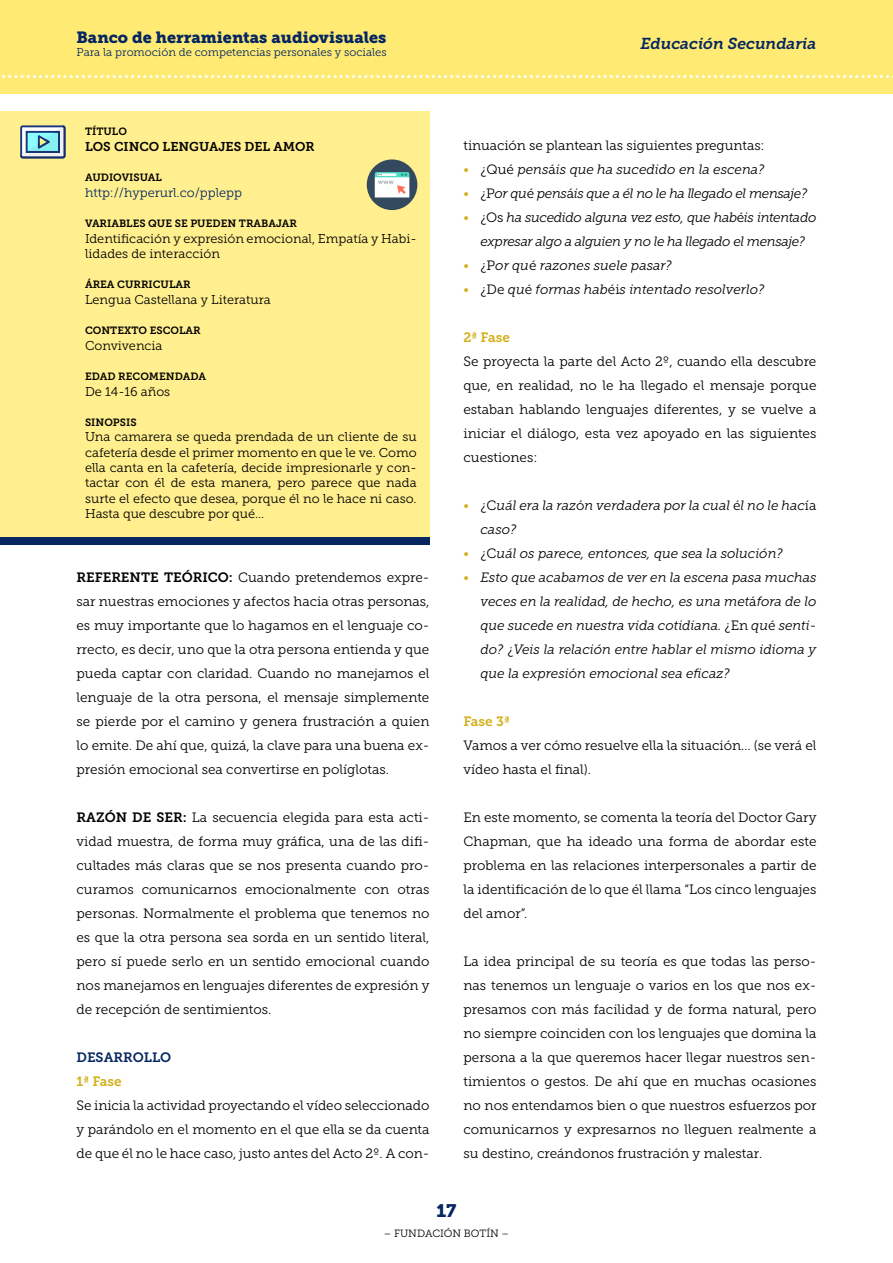
<style>
.page{position:relative;width:893px;height:1263px;background:#fff}
.page>*{position:absolute;margin:0;border:0;box-sizing:border-box;transform-origin:0 0}
.t1{font:18px "Museo Slab 900";color:#052661}
.t2{font:16.2px "Museo Slab 900";color:#052661}
.t3{font:italic 15.75px "Museo Slab 700";color:#052661}
.t4{font:13.5px/24px "Museo Slab 300";color:#000;text-align:justify}
.t5{font:italic 13.5px/24px "Museo Slab 300";letter-spacing:-.005em;color:#000}
.t6{font:italic 13.5px/24px "Museo Slab 300";letter-spacing:-.025em;color:#000;text-align:center}
.t7{font:13.5px "Museo Slab 700";color:#d3b019}
.t8{font:13.5px "Museo Slab 700";color:#052661}
.t9{font:12.75px/15.3px "Museo Slab 300";color:#000}
.t10{font:12.75px "Museo Slab 300";color:#052661}
.t11{font:12.75px "Museo Slab 700";color:#000}
.t12{font:11.25px "Museo Slab 300";color:#052661}
.t13{font:10.5px "Museo Slab 700";color:#000}
.t14{font:10.5px "Museo Slab 300";color:#000}
.s1{font-family:"Museo Slab 700"}
.s2{font-style:normal;color:#d3b019}
.s3{font-style:normal}
</style>
<div class="page">
<div style="left:0;top:0;width:893px;height:94px;background:#ffeb73"></div>
<svg style="left:2px;top:75px;width:891px;height:3px"></svg>
<div style="left:0;top:112px;width:429px;height:425px;background:#ffef8f"></div>
<div style="left:0;top:537px;width:429px;height:7px;background:#052661"></div>
<div style="left:367px;top:159px;width:50px;height:51px;background:#334a5e;border-radius:50%"></div>
<svg style="left:375px;top:172px;width:34px;height:25px"></svg>
<svg style="left:20px;top:125px;width:45px;height:33px"></svg>
<p class="t2" style="left:77px;top:28px;width:311px">Banco de herramientas audiovisuales</p>
<p class="t12" style="left:77px;top:46px;width:312px">Para la promoción de competencias personales y sociales</p>
<p class="t13" style="left:85px;top:126px;width:43px">TÍTULO</p>
<p class="t11" style="left:85px;top:139px;width:231px">LOS CINCO LENGUAJES DEL AMOR</p>
<p class="t13" style="left:85px;top:172px;width:78px">AUDIOVISUAL</p>
<p class="t10" style="left:85px;top:185px;width:159px">http://hyperurl.co/pplepp</p>
<p class="t13" style="left:85px;top:218px;width:213px">VARIABLES QUE SE PUEDEN TRABAJAR</p>
<p class="t9" style="left:85px;top:231px;width:333px">Identificación y expresión emocional, Empatía y Habi&shy;lidades de interacción</p>
<p class="t13" style="left:85px;top:279px;width:107px">ÁREA CURRICULAR</p>
<p class="t9" style="left:85px;top:292px;width:187px">Lengua Castellana y Literatura</p>
<p class="t13" style="left:85px;top:325px;width:117px">CONTEXTO ESCOLAR</p>
<p class="t9" style="left:85px;top:338px;width:79px">Convivencia</p>
<p class="t13" style="left:85px;top:371px;width:123px">EDAD RECOMENDADA</p>
<p class="t9" style="left:85px;top:384px;width:87px">De 14-16 años</p>
<p class="t13" style="left:85px;top:417px;width:53px">SINOPSIS</p>
<p class="t9" style="left:85px;top:429px;width:333px;text-align:justify">Una camarera se queda prendada de un cliente de su cafetería desde el primer momento en que le ve. Como ella canta en la cafetería, decide impresionarle y con&shy;tactar con él de esta manera, pero parece que nada surte el efecto que desea, porque él no le hace ni caso.<br>Hasta que descubre por qué…</p>
<p class="t4" style="left:77px;top:565px;width:354px"><span class="s1">REFERENTE TEÓRICO:</span> Cuando pretendemos expre&shy;sar nuestras emociones y afectos hacia otras personas, es muy importante que lo hagamos en el lenguaje co&shy;rrecto, es decir, uno que la otra persona entienda y que pueda captar con claridad. Cuando no manejamos el lenguaje de la otra persona, el mensaje simplemente se pierde por el camino y genera frustración a quien lo emite. De ahí que, quizá, la clave para una buena ex&shy;presión emocional sea convertirse en políglotas.</p>
<p class="t4" style="left:77px;top:805px;width:354px"><span class="s1">RAZÓN DE SER:</span> La secuencia elegida para esta acti&shy;vidad muestra, de forma muy gráfica, una de las difi&shy;cultades más claras que se nos presenta cuando pro&shy;curamos comunicarnos emocionalmente con otras personas. Normalmente el problema que tenemos no es que la otra persona sea sorda en un sentido literal, pero sí puede serlo en un sentido emocional cuando nos manejamos en lenguajes diferentes de expresión y de recepción de sentimientos.</p>
<p class="t8" style="left:77px;top:1050px;width:96px">DESARROLLO</p>
<p class="t7" style="left:77px;top:1074px;width:47px">1ª Fase</p>
<p class="t4" style="left:77px;top:1093px;width:354px">Se inicia la actividad proyectando el vídeo seleccionado y parándolo en el momento en el que ella se da cuenta de que él no le hace caso, justo antes del Acto 2º. A con-</p>
<p class="t3" style="left:640px;top:34px;width:177px">Educación Secundaria</p>
<p class="t4" style="left:463px;top:133px;width:303px">tinuación se plantean las siguientes preguntas:</p>
<p class="t5" style="left:463px;top:157px;width:302px"><span class="s2">•</span> <span class="s3">¿Qué</span> pens<span class="s3">á</span>is que ha sucedido en la escena?</p>
<p class="t6" style="left:463px;top:181px;width:345px"><span class="s2">•</span> <span class="s3">¿P</span>or qu<span class="s3">é</span> pens<span class="s3">á</span>is que a él no le ha llegado el mensaje?</p>
<p class="t6" style="left:463px;top:205px;width:354px"><span class="s2">•</span> <span class="s3">¿Os</span> ha sucedido alguna vez esto, que hab<span class="s3">é</span>is intentado expresar algo a alguien y no le ha llegado el mensaje?</p>
<p class="t5" style="left:463px;top:253px;width:210px"><span class="s2">•</span> <span class="s3">¿P</span>or qu<span class="s3">é</span> razones suele pasar?</p>
<p class="t5" style="left:463px;top:277px;width:302px"><span class="s2">•</span> <span class="s3">¿De</span> qu<span class="s3">é</span> formas hab<span class="s3">éi</span>s intentado resolverlo?</p>
<p class="t7" style="left:463px;top:330px;width:48px">2ª Fase</p>
<p class="t4" style="left:463px;top:349px;width:354px">Se proyecta la parte del Acto 2º, cuando ella descubre que, en realidad, no le ha llegado el mensaje porque estaban hablando lenguajes diferentes, y se vuelve a iniciar el diálogo, esta vez apoyado en las siguientes cuestiones:</p>
<p class="t5" style="left:480px;top:493px;width:337px;text-indent:-17px"><span class="s2">•</span> <span class="s3">¿C</span>uál era la raz<span class="s3">ó</span>n verdadera por la cual <span class="s3">é</span>l no le hac<span class="s3">ía </span>caso?</p>
<p class="t5" style="left:463px;top:541px;width:321px"><span class="s2">•</span> <span class="s3">¿C</span>uál os parece, entonces, que sea la solución?</p>
<p class="t5" style="left:480px;top:565px;width:337px;text-align:justify;text-indent:-17px"><span class="s2">•</span> Esto que acabamos de ver en la escena pasa muchas veces en la realidad, de hecho, es una met<span class="s3">á</span>fora de lo que sucede en nuestra vida cotidiana. <span class="s3">¿En</span> qu<span class="s3">é</span> senti&shy;do? <span class="s3">¿</span>Veis la relación entre hablar el mismo idioma y que la expresi<span class="s3">ó</span>n emocional sea eficaz?</p>
<p class="t7" style="left:463px;top:714px;width:48px">Fase 3ª</p>
<p class="t4" style="left:463px;top:733px;width:354px">Vamos a ver cómo resuelve ella la situación… (se verá el vídeo hasta el final).</p>
<p class="t4" style="left:463px;top:805px;width:354px">En este momento, se comenta la teoría del Doctor Gary Chapman, que ha ideado una forma de abordar este problema en las relaciones interpersonales a partir de la identificación de lo que él llama “Los cinco lenguajes del amor”.</p>
<p class="t4" style="left:463px;top:949px;width:354px">La idea principal de su teoría es que todas las perso&shy;nas tenemos un lenguaje o varios en los que nos ex&shy;presamos con más facilidad y de forma natural, pero no siempre coinciden con los lenguajes que domina la persona a la que queremos hacer llegar nuestros sen&shy;timientos o gestos. De ahí que en muchas ocasiones no nos entendamos bien o que nuestros esfuerzos por comunicarnos y expresarnos no lleguen realmente a su destino, creándonos frustración y malestar.</p>
<h1 class="t1" style="left:436px;top:1201px;width:21px">17</h1>
<p class="t14" style="left:384px;top:1227px;width:127px">– FUNDACIÓN BOTÍN –</p>
</div>
